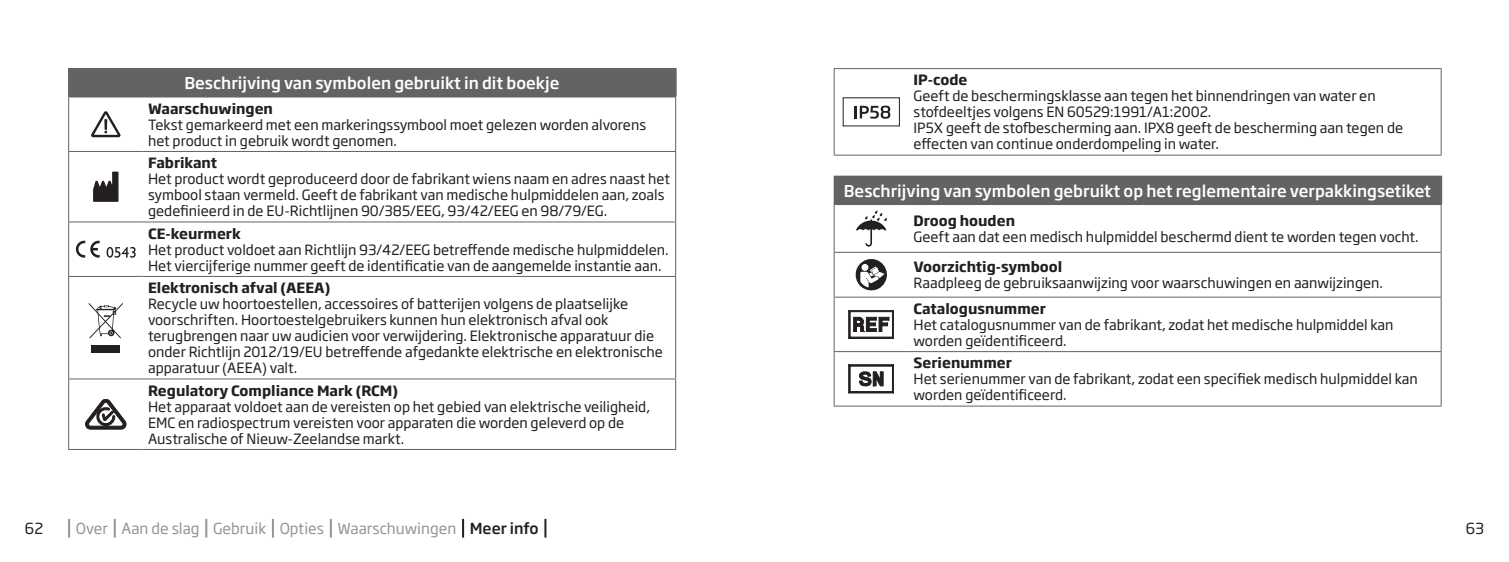
<style>
.page{position:relative;width:1509px;height:562px;background:#fff}
.page>*{position:absolute;margin:0;border:0;box-sizing:border-box;transform-origin:0 0}
.t1{font:500 16px "Soho Gothic Pro";color:#fff}
.t2{font:15px "Soho Gothic Pro";color:#939598}
.t3{font:15px "Soho Gothic Pro";color:#231f20}
.t4{font:14px/16px "Soho Gothic Pro";color:#231f20}
.t5{font:700 14px "Soho Gothic Pro";color:#231f20}
.s1{font-weight:500;color:#231f20}
</style>
<div class="page">
<svg style="left:68px;top:518px;width:2px;height:19px"></svg>
<svg style="left:114px;top:518px;width:2px;height:19px"></svg>
<svg style="left:205px;top:518px;width:2px;height:19px"></svg>
<svg style="left:272px;top:518px;width:2px;height:19px"></svg>
<svg style="left:330px;top:518px;width:2px;height:19px"></svg>
<svg style="left:462px;top:518px;width:2px;height:19px"></svg>
<svg style="left:544px;top:518px;width:2px;height:19px"></svg>
<div style="left:69px;top:69px;width:606px;height:28px;background:#636366"></div>
<svg style="left:69px;top:97px;width:606px;height:179px"></svg>
<hr style="left:674px;top:69px;width:2px;height:27px;background:#636366">
<hr style="left:68px;top:96px;width:74px;height:1px;background:#636366">
<hr style="left:68px;top:97px;width:1px;height:54px;background:#636366">
<hr style="left:142px;top:96px;width:534px;height:1px;background:#636366">
<hr style="left:675px;top:97px;width:1px;height:54px;background:#636366">
<hr style="left:68px;top:151px;width:74px;height:1px;background:#636366">
<hr style="left:68px;top:152px;width:1px;height:69px;background:#636366">
<hr style="left:142px;top:151px;width:534px;height:1px;background:#636366">
<hr style="left:675px;top:152px;width:1px;height:69px;background:#636366">
<hr style="left:68px;top:221px;width:74px;height:1px;background:#636366">
<hr style="left:68px;top:222px;width:1px;height:54px;background:#636366">
<hr style="left:142px;top:221px;width:534px;height:1px;background:#636366">
<hr style="left:675px;top:222px;width:1px;height:54px;background:#636366">
<hr style="left:68px;top:276px;width:74px;height:1px;background:#636366">
<hr style="left:68px;top:277px;width:1px;height:101px;background:#636366">
<hr style="left:142px;top:276px;width:534px;height:1px;background:#636366">
<hr style="left:675px;top:277px;width:1px;height:101px;background:#636366">
<hr style="left:68px;top:378px;width:74px;height:1px;background:#636366">
<hr style="left:68px;top:379px;width:1px;height:69px;background:#636366">
<hr style="left:142px;top:378px;width:534px;height:1px;background:#636366">
<hr style="left:675px;top:379px;width:1px;height:69px;background:#636366">
<hr style="left:68px;top:448px;width:74px;height:1px;background:#636366">
<hr style="left:142px;top:448px;width:534px;height:1px;background:#636366">
<svg style="left:68px;top:69px;width:1px;height:27px"></svg>
<hr style="left:68px;top:68px;width:74px;height:1px;background:#636366">
<hr style="left:142px;top:68px;width:534px;height:1px;background:#636366">
<svg style="left:91px;top:111px;width:29px;height:26px"></svg>
<svg style="left:93px;top:171px;width:25px;height:31px"></svg>
<svg style="left:76px;top:240px;width:24px;height:17px"></svg>
<svg style="left:107px;top:247px;width:29px;height:10px"></svg>
<svg style="left:89px;top:302px;width:34px;height:36px"></svg>
<div style="left:91px;top:345px;width:29px;height:7px;background:#231f20"></div>
<svg style="left:85px;top:399px;width:41px;height:30px"></svg>
<hr style="left:833px;top:68px;width:74px;height:1px;background:#636366">
<hr style="left:833px;top:69px;width:1px;height:85px;background:#636366">
<hr style="left:907px;top:68px;width:534px;height:1px;background:#636366">
<hr style="left:1440px;top:69px;width:1px;height:85px;background:#636366">
<hr style="left:833px;top:154px;width:74px;height:1px;background:#636366">
<hr style="left:907px;top:154px;width:534px;height:1px;background:#636366">
<svg style="left:854px;top:105px;width:36px;height:14px"></svg>
<div style="left:834px;top:176px;width:606px;height:28px;background:#636366"></div>
<svg style="left:834px;top:205px;width:606px;height:200px"></svg>
<hr style="left:1439px;top:176px;width:2px;height:28px;background:#636366">
<hr style="left:833px;top:204px;width:74px;height:1px;background:#636366">
<hr style="left:833px;top:205px;width:1px;height:46px;background:#636366">
<hr style="left:907px;top:204px;width:534px;height:1px;background:#636366">
<hr style="left:1440px;top:205px;width:1px;height:46px;background:#636366">
<hr style="left:833px;top:251px;width:74px;height:1px;background:#636366">
<hr style="left:833px;top:252px;width:1px;height:44px;background:#636366">
<hr style="left:907px;top:251px;width:534px;height:1px;background:#636366">
<hr style="left:1440px;top:252px;width:1px;height:44px;background:#636366">
<hr style="left:833px;top:296px;width:74px;height:1px;background:#636366">
<hr style="left:833px;top:297px;width:1px;height:54px;background:#636366">
<hr style="left:907px;top:296px;width:534px;height:1px;background:#636366">
<hr style="left:1440px;top:297px;width:1px;height:54px;background:#636366">
<hr style="left:833px;top:351px;width:74px;height:1px;background:#636366">
<hr style="left:833px;top:352px;width:1px;height:53px;background:#636366">
<hr style="left:907px;top:351px;width:534px;height:1px;background:#636366">
<hr style="left:1440px;top:352px;width:1px;height:53px;background:#636366">
<hr style="left:833px;top:405px;width:74px;height:1px;background:#636366">
<hr style="left:907px;top:405px;width:534px;height:1px;background:#636366">
<svg style="left:833px;top:176px;width:1px;height:28px"></svg>
<hr style="left:833px;top:175px;width:74px;height:1px;background:#636366">
<hr style="left:907px;top:175px;width:534px;height:1px;background:#636366">
<svg style="left:855px;top:211px;width:31px;height:35px"></svg>
<svg style="left:855px;top:259px;width:31px;height:31px"></svg>
<svg style="left:848px;top:310px;width:45px;height:28px"></svg>
<svg style="left:848px;top:364px;width:45px;height:29px"></svg>
<p class="t1" style="left:184px;top:70px;width:376px">Beschrijving van symbolen gebruikt in dit boekje</p>
<p class="t5" style="left:148px;top:97px;width:126px">Waarschuwingen</p>
<p class="t4" style="left:148px;top:116px;width:499px">Tekst gemarkeerd met een markeringssymbool moet gelezen worden alvorens het product in gebruik wordt genomen.</p>
<p class="t5" style="left:148px;top:152px;width:70px">Fabrikant</p>
<p class="t4" style="left:148px;top:170px;width:523px">Het product wordt geproduceerd door de fabrikant wiens naam en adres naast het symbool staan vermeld. Geeft de fabrikant van medische hulpmiddelen aan, zoals gedefinieerd in de EU-Richtlijnen 90/385/EEG, 93/42/EEG en 98/79/EG.</p>
<p class="t5" style="left:148px;top:222px;width:94px">CE-keurmerk</p>
<p class="t4" style="left:148px;top:240px;width:522px">Het product voldoet aan Richtlijn 93/42/EEG betreffende medische hulpmiddelen.<br>Het viercijferige nummer geeft de identificatie van de aangemelde instantie aan.</p>
<p class="t5" style="left:148px;top:276px;width:184px">Elektronisch afval (AEEA)</p>
<p class="t4" style="left:148px;top:295px;width:516px">Recycle uw hoortoestellen, accessoires of batterijen volgens de plaatselijke voorschriften. Hoortoestelgebruikers kunnen hun elektronisch afval ook terugbrengen naar uw audicien voor verwijdering. Elektronische apparatuur die onder Richtlijn 2012/19/EU betreffende afgedankte elektrische en elektronische apparatuur (AEEA) valt.</p>
<p class="t5" style="left:148px;top:379px;width:251px">Regulatory Compliance Mark (RCM)</p>
<p class="t4" style="left:148px;top:397px;width:503px">Het apparaat voldoet aan de vereisten op het gebied van elektrische veiligheid,<br>EMC en radiospectrum vereisten voor apparaten die worden geleverd op de<br>Australische of Nieuw-Zeelandse markt.</p>
<p class="t5" style="left:913px;top:69px;width:55px">IP-code</p>
<p class="t4" style="left:913px;top:87px;width:491px">Geeft de beschermingsklasse aan tegen het binnendringen van water en stofdeeltjes volgens EN 60529:1991/A1:2002.<br>IP5X geeft de stofbescherming aan. IPX8 geeft de bescherming aan tegen de effecten van continue onderdompeling in water.</p>
<p class="t1" style="left:843px;top:178px;width:588px">Beschrijving van symbolen gebruikt op het reglementaire verpakkingsetiket</p>
<p class="t5" style="left:913px;top:209px;width:103px">Droog houden</p>
<p class="t4" style="left:913px;top:228px;width:506px">Geeft aan dat een medisch hulpmiddel beschermd dient te worden tegen vocht.</p>
<p class="t5" style="left:913px;top:256px;width:150px">Voorzichtig-symbool</p>
<p class="t4" style="left:913px;top:274px;width:471px">Raadpleeg de gebruiksaanwijzing voor waarschuwingen en aanwijzingen.</p>
<p class="t5" style="left:913px;top:297px;width:134px">Catalogusnummer</p>
<p class="t4" style="left:913px;top:316px;width:481px">Het catalogusnummer van de fabrikant, zodat het medische hulpmiddel kan worden geïdentificeerd.</p>
<p class="t5" style="left:913px;top:352px;width:100px">Serienummer</p>
<p class="t4" style="left:913px;top:370px;width:505px">Het serienummer van de fabrikant, zodat een specifiek medisch hulpmiddel kan worden geïdentificeerd.</p>
<p class="t3" style="left:25px;top:516px;width:20px">62</p>
<p class="t2" style="left:76px;top:516px;width:464px">Over Aan de slag Gebruik Opties Waarschuwingen <span class="s1">Meer info</span></p>
<p class="t3" style="left:1465px;top:516px;width:20px">63</p>
</div>
